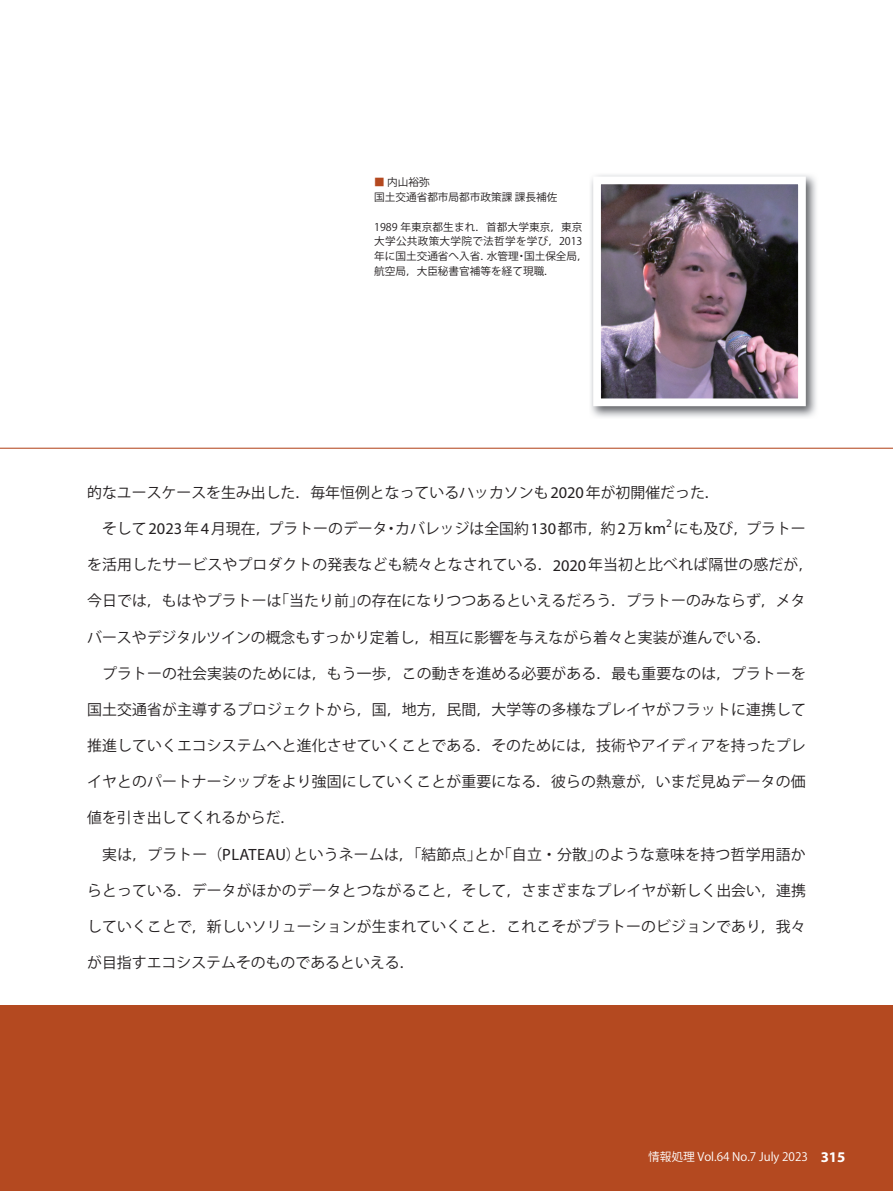
<style>
.page{position:relative;width:893px;height:1191px;background:#fff}
.page>*{position:absolute;margin:0;border:0;box-sizing:border-box;transform-origin:0 0}
.t1{font:14.85px "Koz Go Pro";letter-spacing:.005em;color:#231f20}
.t2{font:11.7px "Koz Go Pro";color:#fff}
.t3{font:11.4px "Myriad Pro";color:#231f20}
.t4{font:10.65px/14.9px "Koz Go Pr 6 N";color:#231f20}
.s1{color:#b44920}
.s2{font-family:"Myriad Pro";font-size:16.35px}
.s3{font-family:"Myriad Pro";font-weight:700;font-size:14.85px}
</style>
<div class="page">
<div style="left:0;top:1005px;width:893px;height:186px;background:#b44920"></div>
<hr style="left:0;top:448px;width:893px;height:1px;background:#b44920">
<img style="left:590px;top:174px;width:226px;height:243px">
<img style="left:602px;top:185px;width:195px;height:212px">
<div style="left:593px;top:176px;width:213px;height:230px;border:8px solid #fff"></div>
<p class="t4" style="left:374px;top:175px;width:185px"><span class="s1">■</span> 内山裕弥<br>国土交通省都市局都市政策課 課長補佐</p>
<p class="t4" style="left:374px;top:219px;width:215px">1989 年東京都生まれ．首都大学東京，東京大学公共政策大学院で法哲学を学び，2013年に国土交通省へ入省．水管理・国土保全局，航空局，大臣秘書官補等を経て現職．</p>
<p class="t1" style="left:87px;top:483px;width:634px">的なユースケースを生み出した．毎年恒例となっているハッカソンも<span class="s2">2020</span>年が初開催だった．</p>
<p class="t1" style="left:87px;top:519px;width:580px">　そして<span class="s2">2023</span>年<span class="s2">4</span>月現在，プラトーのデータ・カバレッジは全国約<span class="s2">130</span>都市，約<span class="s2">2</span>万<span class="s2">km</span></p>
<p class="t3" style="left:666px;top:516px;width:7px">2</p>
<p class="t1" style="left:674px;top:519px;width:134px">にも及び，プラトー</p>
<p class="t1" style="left:87px;top:555px;width:728px">を活用したサービスやプロダクトの発表なども続々となされている．<span class="s2">2020</span>年当初と比べれば隔世の感だが，</p>
<p class="t1" style="left:87px;top:591px;width:720px">今日では，もはやプラトーは「当たり前」の存在になりつつあるといえるだろう．プラトーのみならず，メタ</p>
<p class="t1" style="left:87px;top:627px;width:686px">バースやデジタルツインの概念もすっかり定着し，相互に影響を与えながら着々と実装が進んでいる．</p>
<p class="t1" style="left:87px;top:663px;width:720px">　プラトーの社会実装のためには，もう一歩，この動きを進める必要がある．最も重要なのは，プラトーを</p>
<p class="t1" style="left:87px;top:700px;width:720px">国土交通省が主導するプロジェクトから，国，地方，民間，大学等の多様なプレイヤがフラットに連携して</p>
<p class="t1" style="left:87px;top:736px;width:720px">推進していくエコシステムへと進化させていくことである．そのためには，技術やアイディアを持ったプレ</p>
<p class="t1" style="left:87px;top:772px;width:720px">イヤとのパートナーシップをより強固にしていくことが重要になる．彼らの熱意が，いまだ見ぬデータの価</p>
<p class="t1" style="left:87px;top:808px;width:210px">値を引き出してくれるからだ．</p>
<p class="t1" style="left:87px;top:844px;width:720px">　実は，プラトー（<span class="s2">PLATEAU</span>）というネームは，「結節点」とか「自立・分散」のような意味を持つ哲学用語か</p>
<p class="t1" style="left:87px;top:880px;width:720px">らとっている．データがほかのデータとつながること，そして，さまざまなプレイヤが新しく出会い，連携</p>
<p class="t1" style="left:87px;top:916px;width:720px">していくことで，新しいソリューションが生まれていくこと．これこそがプラトーのビジョンであり，我々</p>
<p class="t1" style="left:87px;top:953px;width:329px">が目指すエコシステムそのものであるといえる．</p>
<p class="t2" style="left:648px;top:1149px;width:199px">情報処理 Vol.64 No.7 July 2023 <span class="s3">315</span></p>
</div>
